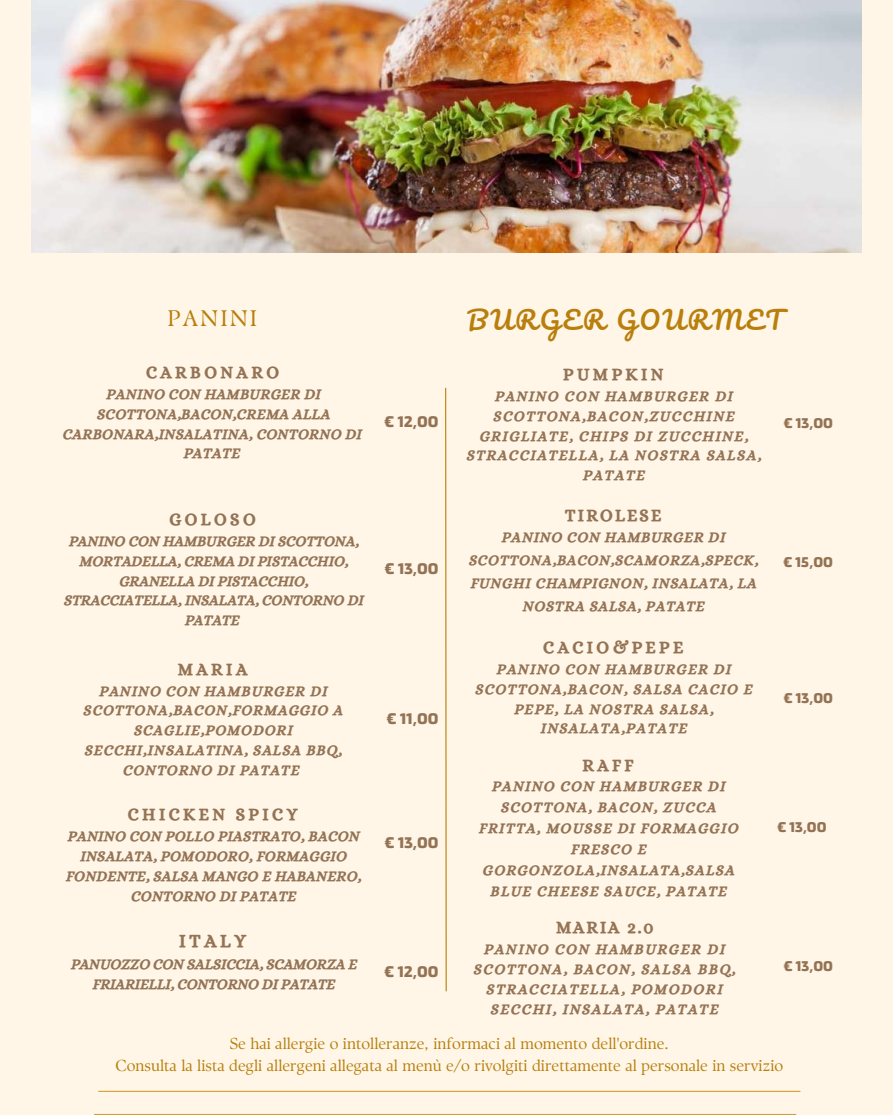
<style>
.page{position:relative;width:893px;height:1115px;background:#fff}
.page>*{position:absolute;margin:0;border:0;box-sizing:border-box;transform-origin:0 0}
.t1{font:25.2px "Pacifico";letter-spacing:.1em;color:#b87f0c}
.t2{font:22.5px "TY Serif D";letter-spacing:.1em;color:#b87f0c}
.t3{font:18.6px "CA Generated";letter-spacing:.2em;color:#947355}
.t4{font:17.25px "CA Generated";letter-spacing:.2em;color:#947355}
.t5{font:17.25px "CA Generated";letter-spacing:.13em;color:#947355}
.t6{font:15.9px/21.9px "TY Serif D";color:#b87f0c;text-align:center}
.t7{font:700 15.9px "Thicker";color:#947355}
.t8{font:14.55px/20.9px "CA Generated";letter-spacing:.075em;color:#947355;text-align:center}
.t9{font:14.55px/19.8px "CA Generated";letter-spacing:.03em;color:#947355;text-align:center}
.t10{font:14.55px/19.8px "CA Generated";letter-spacing:.005em;color:#947355;text-align:center}
.t11{font:14.55px/19.8px "CA Generated";letter-spacing:.105em;color:#947355;text-align:center}
.t12{font:14.55px/19.8px "CA Generated";letter-spacing:.115em;color:#947355;text-align:center}
.t13{font:14.55px/19.8px "CA Generated";letter-spacing:.095em;color:#947355;text-align:center}
.t14{font:14.55px/19.8px "CA Generated";color:#947355;text-align:center}
.t15{font:700 14.55px "Thicker";color:#947355}
</style>
<div class="page">
<div style="left:0;top:0;width:892px;height:1115px;background:#fff6e8"></div>
<img style="left:32px;top:0;width:829px;height:252px">
<svg style="left:445px;top:387px;width:2px;height:605px"></svg>
<hr style="left:94px;top:1114px;width:701px;height:1px;background:#d49e33">
<hr style="left:98px;top:1091px;width:702px;height:1px;background:#d49e33">
<h2 class="t2" style="left:167px;top:305px;width:91px">PANINI</h2>
<h1 class="t1" style="left:467px;top:306px;width:317px">BURGER GOURMET</h1>
<p class="t4" style="left:146px;top:362px;width:134px">CARBONARO</p>
<p class="t9" style="left:63px;top:384px;width:300px">PANINO CON HAMBURGER DI<br>SCOTTONA,BACON,CREMA ALLA<br>CARBONARA,INSALATINA, CONTORNO DI<br>PATATE</p>
<p class="t7" style="left:384px;top:412px;width:55px">€ 12,00</p>
<p class="t4" style="left:169px;top:509px;width:88px">GOLOSO</p>
<p class="t10" style="left:64px;top:531px;width:301px">PANINO CON HAMBURGER DI SCOTTONA,<br>MORTADELLA, CREMA DI PISTACCHIO,<br>GRANELLA DI PISTACCHIO,<br>STRACCIATELLA, INSALATA, CONTORNO DI<br>PATATE</p>
<p class="t4" style="left:178px;top:659px;width:71px">MARIA</p>
<p class="t8" style="left:84px;top:681px;width:261px;line-height:19.8px">PANINO CON HAMBURGER DI<br>SCOTTONA,BACON,FORMAGGIO A<br>SCAGLIE,POMODORI<br>SECCHI,INSALATINA, SALSA BBQ,<br>CONTORNO DI PATATE</p>
<p class="t7" style="left:385px;top:559px;width:55px">€ 13,00</p>
<p class="t7" style="left:387px;top:710px;width:53px">€ 11,00</p>
<p class="t4" style="left:128px;top:805px;width:171px">CHICKEN SPICY</p>
<p class="t9" style="left:66px;top:826px;width:296px">PANINO CON POLLO PIASTRATO, BACON<br>INSALATA, POMODORO, FORMAGGIO<br>FONDENTE, SALSA MANGO E HABANERO,<br>CONTORNO DI PATATE</p>
<p class="t7" style="left:385px;top:834px;width:55px">€ 13,00</p>
<p class="t3" style="left:179px;top:930px;width:68px">ITALY</p>
<p class="t14" style="left:71px;top:954px;width:287px">PANUOZZO CON SALSICCIA, SCAMORZA E<br>FRIARIELLI, CONTORNO DI PATATE</p>
<p class="t7" style="left:384px;top:963px;width:55px">€ 12,00</p>
<p class="t4" style="left:563px;top:364px;width:102px">PUMPKIN</p>
<p class="t11" style="left:467px;top:386px;width:296px">PANINO CON HAMBURGER DI<br>SCOTTONA,BACON,ZUCCHINE<br>GRIGLIATE, CHIPS DI ZUCCHINE,<br>STRACCIATELLA, LA NOSTRA SALSA,<br>PATATE</p>
<p class="t5" style="left:565px;top:505px;width:97px">TIROLESE</p>
<p class="t8" style="left:469px;top:526px;width:290px;line-height:22.8px">PANINO CON HAMBURGER DI<br>SCOTTONA,BACON,SCAMORZA,SPECK,<br>FUNGHI CHAMPIGNON, INSALATA, LA<br>NOSTRA SALSA, PATATE</p>
<p class="t4" style="left:543px;top:637px;width:141px">CACIO&amp;PEPE</p>
<p class="t13" style="left:475px;top:659px;width:278px">PANINO CON HAMBURGER DI<br>SCOTTONA,BACON, SALSA CACIO E<br>PEPE, LA NOSTRA SALSA,<br>INSALATA,PATATE</p>
<p class="t4" style="left:582px;top:755px;width:53px">RAFF</p>
<p class="t8" style="left:479px;top:776px;width:260px">PANINO CON HAMBURGER DI<br>SCOTTONA, BACON, ZUCCA<br>FRITTA, MOUSSE DI FORMAGGIO<br>FRESCO E<br>GORGONZOLA,INSALATA,SALSA<br>BLUE CHEESE SAUCE, PATATE</p>
<p class="t4" style="left:555px;top:917px;width:99px">MARIA 2.0</p>
<p class="t12" style="left:474px;top:939px;width:263px">PANINO CON HAMBURGER DI<br>SCOTTONA, BACON, SALSA BBQ,<br>STRACCIATELLA, POMODORI<br>SECCHI, INSALATA, PATATE</p>
<p class="t15" style="left:783px;top:415px;width:51px">€ 13,00</p>
<p class="t15" style="left:783px;top:554px;width:51px">€ 15,00</p>
<p class="t15" style="left:783px;top:690px;width:51px">€ 13,00</p>
<p class="t15" style="left:777px;top:819px;width:51px">€ 13,00</p>
<p class="t15" style="left:783px;top:958px;width:51px">€ 13,00</p>
<p class="t6" style="left:115px;top:1033px;width:669px">Se hai allergie o intolleranze, informaci al momento dell'ordine.<br>Consulta la lista degli allergeni allegata al menù e/o rivolgiti direttamente al personale in servizio</p>
</div>
